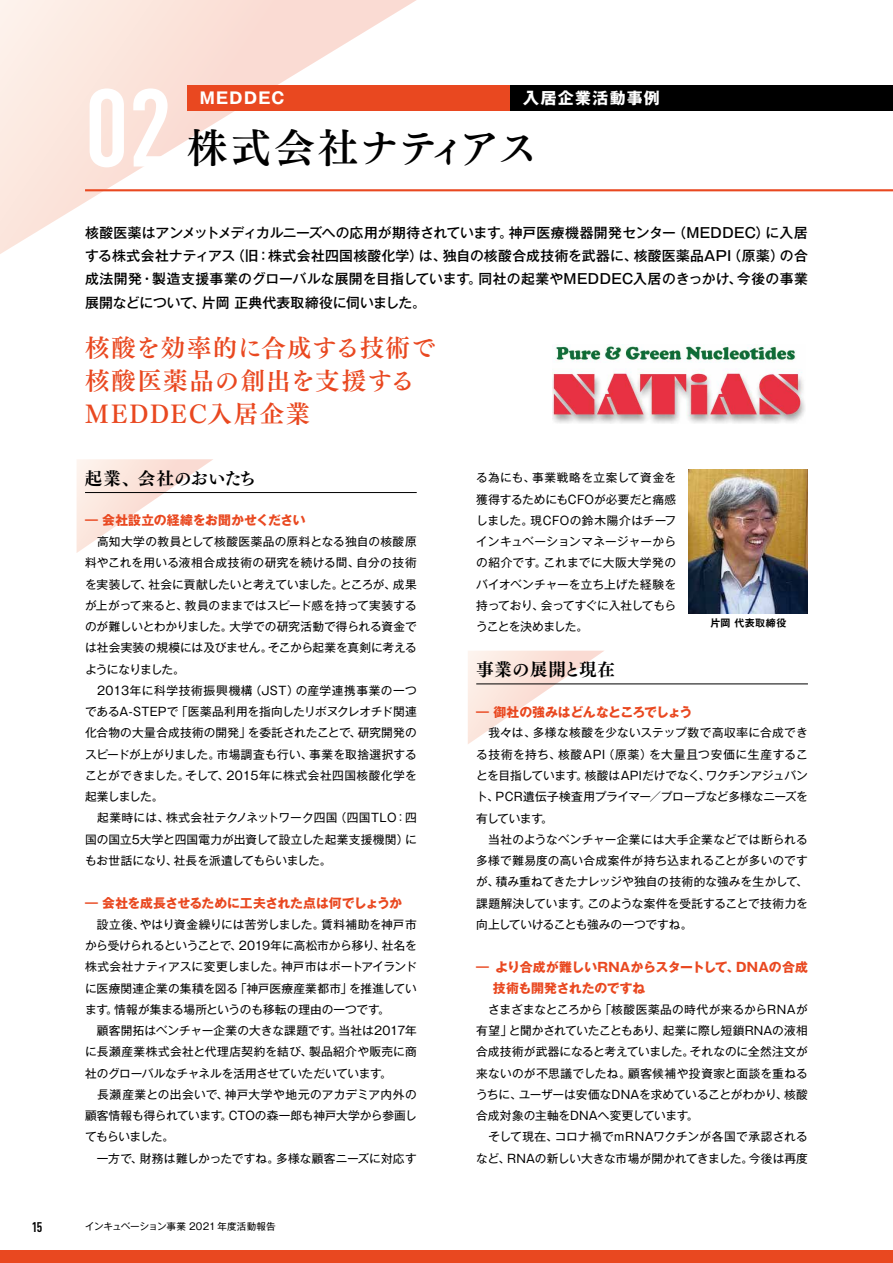
<style>
.page{position:relative;width:893px;height:1263px;background:#fff}
.page>*{position:absolute;margin:0;border:0;box-sizing:border-box;transform-origin:0 0}
.t1{font:700 condensed 108.45px "DIN Pro";color:#fff}
.t2{font:40.35px "Tsuku Min Pro B";letter-spacing:-.005em;color:#000}
.t3{font:24.45px/33px "Tsuku Min Pro B";letter-spacing:.055em;color:#e94820}
.t4{font:17.55px "Tsuku Min Pro E";letter-spacing:-.01em;color:#000}
.t5{font:17.55px "Tsuku Min Pro E";letter-spacing:.015em;color:#000}
.t6{font:700 15.9px "Gothic MB101 Pr 6 N";letter-spacing:.08em;color:#fff}
.t7{font:500 13.8px/23.4px "Gothic MB101 Pr 6 N";letter-spacing:.01em;color:#000;text-align:justify}
.t8{font:700 condensed 13.8px "DIN Pro";color:#000}
.t9{font:700 12.9px/21.3px "Gothic MB101 Pr 6 N";letter-spacing:-.015em;color:#e94820}
.t10{font:11.7px/21.3px "Gothic MB101 Pr 6 N";letter-spacing:.005em;color:#000}
.t11{font:10.65px "Midashi Go Pro MB31";letter-spacing:-.02em;color:#000}
.t12{font:9.6px "Gothic MB101 Pr 6 N";letter-spacing:-.02em;color:#000}
</style>
<div class="page">
<div style="left:0;top:1250px;width:893px;height:13px;background:#e94820"></div>
<svg style="left:0;top:0;width:438px;height:254px"></svg>
<hr style="left:85px;top:189px;width:808px;height:2px;background:#e94820">
<svg style="left:468px;top:651px;width:137px;height:93px"></svg>
<svg style="left:77px;top:459px;width:136px;height:94px"></svg>
<hr style="left:85px;top:492px;width:332px;height:1px;background:#000">
<hr style="left:476px;top:684px;width:332px;height:1px;background:#000">
<div style="left:187px;top:85px;width:340px;height:26px;background:#e94820"></div>
<div style="left:510px;top:85px;width:383px;height:26px;background:#000"></div>
<img style="left:689px;top:469px;width:119px;height:145px">
<img style="left:553px;top:344px;width:252px;height:79px">
<h1 class="t1" style="left:85px;top:46px;width:88px">02</h1>
<h3 class="t6" style="left:200px;top:85px;width:86px">MEDDEC</h3>
<h3 class="t6" style="left:523px;top:85px;width:138px">入居企業活動事例</h3>
<h3 class="t6" style="left:535px;top:85px;width:138px">入居企業活動事例</h3>
<h2 class="t2" style="left:187px;top:116px;width:353px">株式会社ナティアス</h2>
<p class="t7" style="left:85px;top:220px;width:724px">核酸医薬はアンメットメディカルニーズへの応用が期待されています。神戸医療機器開発センター（MEDDEC）に入居する株式会社ナティアス（旧：株式会社四国核酸化学）は、独自の核酸合成技術を武器に、核酸医薬品API（原薬）の合成法開発・製造支援事業のグローバルな展開を目指しています。同社の起業やMEDDEC入居のきっかけ、今後の事業展開などについて、片岡 正典代表取締役に伺いました。</p>
<h3 class="t3" style="left:85px;top:331px;width:352px">核酸を効率的に合成する技術で核酸医薬品の創出を支援する<br>MEDDEC入居企業</h3>
<h3 class="t4" style="left:85px;top:464px;width:173px">起業、会社のおいたち</h3>
<p class="t9" style="left:85px;top:509px;width:222px">― 会社設立の経緯をお聞かせください</p>
<p class="t10" style="left:85px;top:530px;width:333px">　高知大学の教員として核酸医薬品の原料となる独自の核酸原料やこれを用いる液相合成技術の研究を続ける間、自分の技術を実装して、社会に貢献したいと考えていました。ところが、成果が上がって来ると、教員のままではスピード感を持って実装するのが難しいとわかりました。大学での研究活動で得られる資金では社会実装の規模には及びません。そこから起業を真剣に考えるようになりました。<br>　2013年に科学技術振興機構（JST）の産学連携事業の一つであるA-STEPで「医薬品利用を指向したリボヌクレオチド関連化合物の大量合成技術の開発」を委託されたことで、研究開発のスピードが上がりました。市場調査も行い、事業を取捨選択することができました。そして、2015年に株式会社四国核酸化学を起業しました。<br>　起業時には、株式会社テクノネットワーク四国（四国TLO：四国の国立5大学と四国電力が出資して設立した起業支援機関）にもお世話になり、社長を派遣してもらいました。</p>
<p class="t9" style="left:85px;top:892px;width:319px">― 会社を成長させるために工夫された点は何でしょうか</p>
<p class="t10" style="left:85px;top:913px;width:333px">　設立後、やはり資金繰りには苦労しました。賃料補助を神戸市から受けられるということで、2019年に高松市から移り、社名を株式会社ナティアスに変更しました。神戸市はポートアイランドに医療関連企業の集積を図る「神戸医療産業都市」を推進しています。情報が集まる場所というのも移転の理由の一つです。<br>　顧客開拓はベンチャー企業の大きな課題です。当社は2017年に長瀬産業株式会社と代理店契約を結び、製品紹介や販売に商社のグローバルなチャネルを活用させていただいています。<br>　長瀬産業との出会いで、神戸大学や地元のアカデミア内外の顧客情報も得られています。CTOの森一郎も神戸大学から参画してもらいました。<br>　一方で、財務は難しかったですね。多様な顧客ニーズに対応す</p>
<p class="t8" style="left:32px;top:1217px;width:12px">15</p>
<p class="t12" style="left:85px;top:1218px;width:192px">インキュベーション事業 2021 年度活動報告</p>
<p class="t10" style="left:476px;top:466px;width:201px;text-align:justify">る為にも、事業戦略を立案して資金を獲得するためにもCFOが必要だと痛感しました。現CFOの鈴木陽介はチーフインキュベーションマネージャーからの紹介です。これまでに大阪大学発のバイオベンチャーを立ち上げた経験を持っており、会ってすぐに入社してもらうことを決めました。</p>
<h3 class="t5" style="left:476px;top:655px;width:140px">事業の展開と現在</h3>
<p class="t9" style="left:476px;top:701px;width:218px">― 御社の強みはどんなところでしょう</p>
<p class="t10" style="left:476px;top:721px;width:333px">　我々は、多様な核酸を少ないステップ数で高収率に合成できる技術を持ち、核酸API（原薬）を大量且つ安価に生産することを目指しています。核酸はAPIだけでなく、ワクチンアジュバント、PCR遺伝子検査用プライマー／プローブなど多様なニーズを有しています。<br>　当社のようなベンチャー企業には大手企業などでは断られる多様で難易度の高い合成案件が持ち込まれることが多いのですが、積み重ねてきたナレッジや独自の技術的な強みを生かして、課題解決しています。このような案件を受託することで技術力を向上していけることも強みの一つですね。</p>
<p class="t9" style="left:493px;top:956px;width:317px;text-indent:-17px">― より合成が難しいRNAからスタートして、DNAの合成技術も開発されたのですね</p>
<p class="t10" style="left:476px;top:998px;width:333px">　さまざまなところから「核酸医薬品の時代が来るからRNAが有望」と聞かされていたこともあり、起業に際し短鎖RNAの液相合成技術が武器になると考えていました。それなのに全然注文が来ないのが不思議でしたね。顧客候補や投資家と面談を重ねるうちに、ユーザーは安価なDNAを求めていることがわかり、核酸合成対象の主軸をDNAへ変更しています。<br>　そして現在、コロナ禍でmRNAワクチンが各国で承認されるなど、RNAの新しい大きな市場が開かれてきました。今後は再度</p>
<p class="t11" style="left:710px;top:615px;width:78px">片岡 代表取締役</p>
</div>
